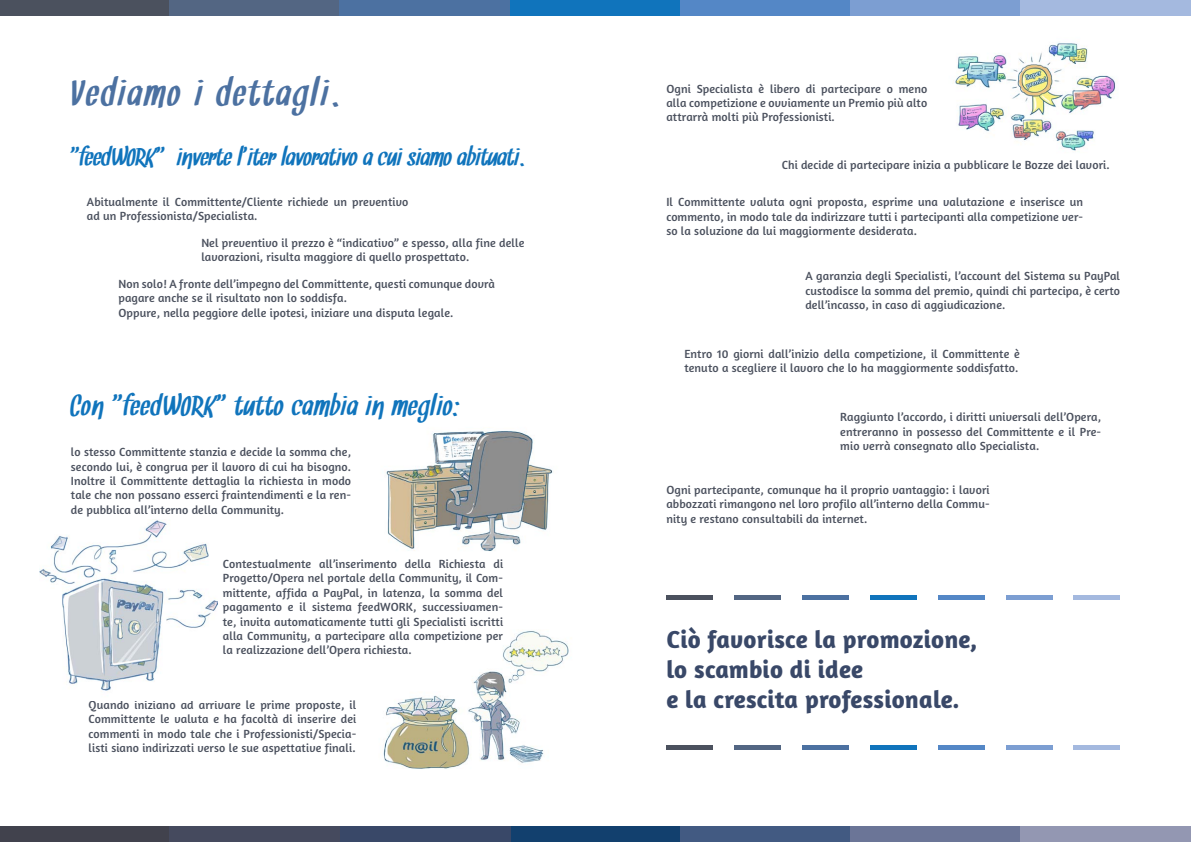
<style>
.page{position:relative;width:1191px;height:842px;background:#fff}
.page>*{position:absolute;margin:0;border:0;box-sizing:border-box;transform-origin:0 0}
.t1{font:40.1px "Snickles";letter-spacing:.07em;color:#4c71a1}
.t2{font:30px "Snickles";letter-spacing:.03em;color:#1074bc}
.t3{font:26.7px "Snickles";color:#1074bc}
.t4{font:700 25px/30px "Amaranth";letter-spacing:.01em;color:#394868}
.t5{font:12px/14.4px "Amaranth";letter-spacing:.01em;color:#4b515e;text-align:justify}
</style>
<div class="page">
<img style="left:383px;top:631px;width:186px;height:138px">
<img style="left:386px;top:431px;width:167px;height:120px">
<div style="left:483px;top:0;width:197px;height:15px;background:#1074bc"></div>
<div style="left:0;top:0;width:170px;height:15px;background:#4b515e"></div>
<div style="left:170px;top:0;width:170px;height:15px;background:#536683"></div>
<div style="left:340px;top:0;width:170px;height:15px;background:#4c71a1"></div>
<div style="left:680px;top:0;width:170px;height:15px;background:#5487c6"></div>
<div style="left:850px;top:0;width:170px;height:15px;background:#7c9ed2"></div>
<div style="left:1020px;top:0;width:171px;height:15px;background:#a4b9df"></div>
<div style="left:483px;top:827px;width:197px;height:15px;background:#12406e"></div>
<div style="left:326px;top:827px;width:184px;height:15px;background:#394868"></div>
<div style="left:0;top:827px;width:170px;height:15px;background:#41424d"></div>
<div style="left:170px;top:827px;width:170px;height:15px;background:#454a5e"></div>
<div style="left:680px;top:827px;width:170px;height:15px;background:#425a82"></div>
<div style="left:850px;top:827px;width:170px;height:15px;background:#6b7597"></div>
<div style="left:1020px;top:827px;width:171px;height:15px;background:#9397b2"></div>
<hr style="left:666px;top:596px;width:46px;height:4px;background:#4b515e">
<hr style="left:734px;top:596px;width:46px;height:4px;background:#536683">
<hr style="left:802px;top:596px;width:46px;height:4px;background:#4c71a1">
<hr style="left:870px;top:596px;width:46px;height:4px;background:#1074bc">
<hr style="left:938px;top:596px;width:46px;height:4px;background:#5487c6">
<hr style="left:1006px;top:596px;width:46px;height:4px;background:#7c9ed2">
<hr style="left:1073px;top:596px;width:47px;height:4px;background:#a4b9df">
<hr style="left:666px;top:746px;width:46px;height:4px;background:#4b515e">
<hr style="left:734px;top:746px;width:46px;height:4px;background:#536683">
<hr style="left:802px;top:746px;width:46px;height:4px;background:#4c71a1">
<hr style="left:870px;top:746px;width:46px;height:4px;background:#1074bc">
<hr style="left:938px;top:746px;width:46px;height:4px;background:#5487c6">
<hr style="left:1006px;top:746px;width:46px;height:4px;background:#7c9ed2">
<hr style="left:1073px;top:746px;width:47px;height:4px;background:#a4b9df">
<img style="left:39px;top:520px;width:178px;height:171px">
<img style="left:955px;top:42px;width:161px;height:109px">
<h1 class="t1" style="left:71px;top:76px;width:287px">Vediamo i dettagli.</h1>
<h3 class="t3" style="left:71px;top:145px;width:466px">“feedWORK” inverte l’iter lavorativo a cui siamo abituati.</h3>
<p class="t5" style="left:87px;top:195px;width:323px">Abitualmente il Committente/Cliente richiede un preventivo ad un Professionista/Specialista.</p>
<p class="t5" style="left:201px;top:235px;width:325px">Nel preventivo il prezzo è “indicativo” e spesso, alla fine delle lavorazioni, risulta maggiore di quello prospettato.</p>
<p class="t5" style="left:118px;top:276px;width:378px;text-align:left">Non solo! A fronte dell’impegno del Committente, questi comunque dovrà pagare anche se il risultato non lo soddisfa.<br>Oppure, nella peggiore delle ipotesi, iniziare una disputa legale.</p>
<h2 class="t2" style="left:71px;top:393px;width:391px">Con “feedWORK”tutto cambia in meglio:</h2>
<p class="t5" style="left:71px;top:445px;width:282px">lo stesso Committente stanzia e decide la somma che, secondo lui, è congrua per il lavoro di cui ha bisogno.<br>Inoltre il Committente dettaglia la richiesta in modo tale che non possano esserci fraintendimenti e la ren&shy;de pubblica all’interno della Community.</p>
<p class="t5" style="left:223px;top:556px;width:282px">Contestualmente all’inserimento della Richiesta di Progetto/Opera nel portale della Community, il Com&shy;mittente, affida a PayPal, in latenza, la somma del pagamento e il sistema feedWORK, successivamen&shy;te, invita automaticamente tutti gli Specialisti iscritti alla Community, a partecipare alla competizione per la realizzazione dell’Opera richiesta.</p>
<p class="t5" style="left:89px;top:697px;width:269px">Quando iniziano ad arrivare le prime proposte, il Committente le valuta e ha facoltà di inserire dei commenti in modo tale che i Professionisti/Specia&shy;listi siano indirizzati verso le sue aspettative finali.</p>
<p class="t5" style="left:666px;top:81px;width:262px">Ogni Specialista è libero di partecipare o meno alla competizione e ovviamente un Premio più alto attrarrà molti più Professionisti.</p>
<p class="t5" style="left:781px;top:158px;width:329px">Chi decide di partecipare inizia a pubblicare le Bozze dei lavori.</p>
<p class="t5" style="left:666px;top:195px;width:418px">Il Committente valuta ogni proposta, esprime una valutazione e inserisce un commento, in modo tale da indirizzare tutti i partecipanti alla competizione ver&shy;so la soluzione da lui maggiormente desiderata.</p>
<p class="t5" style="left:805px;top:269px;width:316px">A garanzia degli Specialisti, l’account del Sistema su PayPal custodisce la somma del premio, quindi chi partecipa, è certo dell’incasso, in caso di aggiudicazione.</p>
<p class="t5" style="left:684px;top:347px;width:337px">Entro 10 giorni dall’inizio della competizione, il Committente è tenuto a scegliere il lavoro che lo ha maggiormente soddisfatto.</p>
<p class="t5" style="left:840px;top:410px;width:262px">Raggiunto l’accordo, i diritti universali dell’Opera, entreranno in possesso del Committente e il Pre&shy;mio verrà consegnato allo Specialista.</p>
<p class="t5" style="left:666px;top:482px;width:325px">Ogni partecipante, comunque ha il proprio vantaggio: i lavori abbozzati rimangono nel loro profilo all’interno della Commu&shy;nity e restano consultabili da internet.</p>
<h3 class="t4" style="left:666px;top:624px;width:312px">Ciò favorisce la promozione, lo scambio di idee<br>e la crescita professionale.</h3>
</div>
